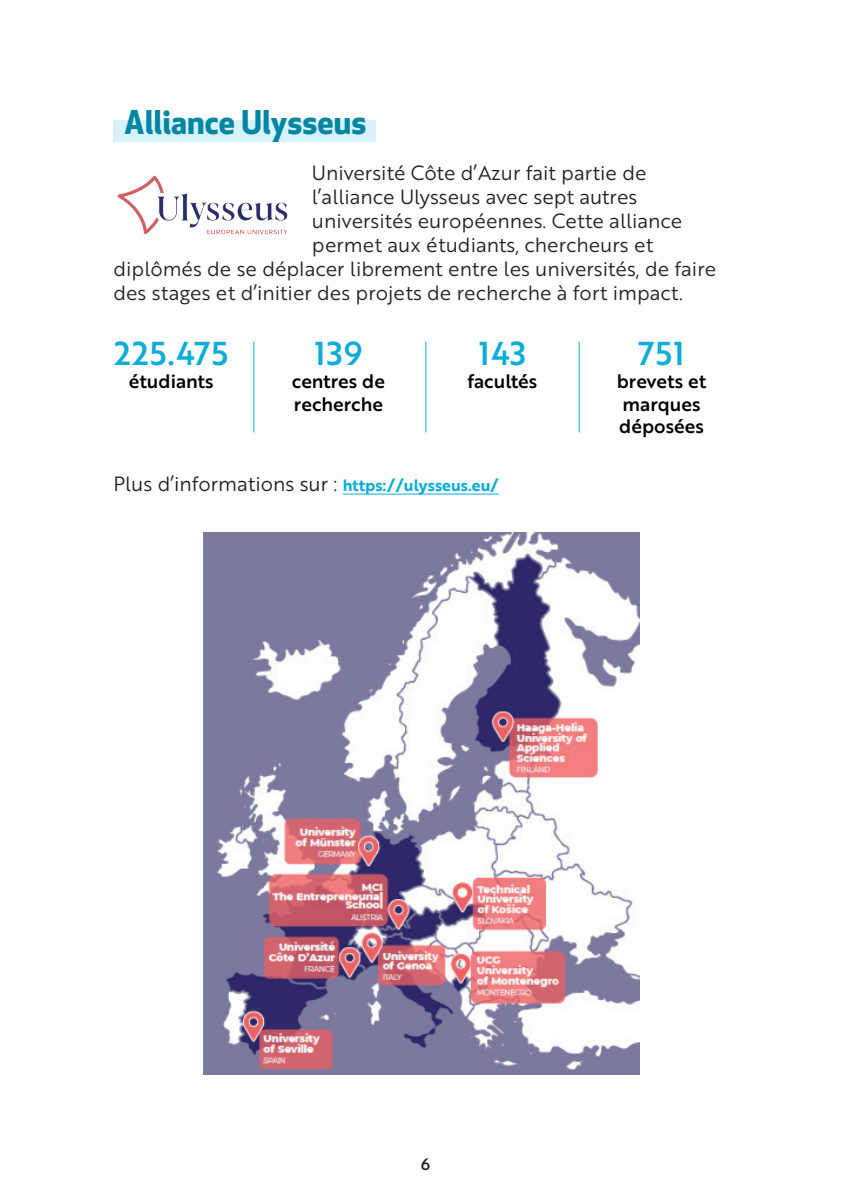
<style>
.page{position:relative;width:851px;height:1191px;background:#fff}
.page>*{position:absolute;margin:0;border:0;box-sizing:border-box;transform-origin:0 0}
.t1{font:32.2px "Brother 1816 Medium";letter-spacing:.04em;color:#0badd8}
.t2{font:700 32px "Apex New";color:#0085a3}
.t3{font:20px "Brother 1816 Book";color:#231f20}
.t4{font:19px/22.8px "Brother 1816 Medium";color:#000001}
.t5{font:16px "Brother 1816 Medium";color:#231f20}
.s1{font-family:"Brother 1816 Bold";font-size:16px;color:#0badd8}
</style>
<div class="page">
<div style="left:113px;top:120px;width:263px;height:22px;background:#d7f3f9"></div>
<hr style="left:253px;top:342px;width:1px;height:90px;background:#0badd8">
<hr style="left:425px;top:342px;width:1px;height:90px;background:#0badd8">
<hr style="left:578px;top:342px;width:1px;height:90px;background:#0badd8">
<hr style="left:343px;top:494px;width:155px;height:1px;background:#0badd8">
<img style="left:117px;top:175px;width:171px;height:60px">
<img style="left:203px;top:532px;width:436px;height:542px">
<h2 class="t2" style="left:124px;top:99px;width:244px">Alliance Ulysseus</h2>
<p class="t3" style="left:312px;top:158px;width:336px">Université Côte d’Azur fait partie de</p>
<p class="t3" style="left:312px;top:182px;width:327px">l’alliance Ulysseus avec sept autres</p>
<p class="t3" style="left:312px;top:206px;width:372px">universités européennes. Cette alliance</p>
<p class="t3" style="left:312px;top:230px;width:343px">permet aux étudiants, chercheurs et</p>
<p class="t3" style="left:113px;top:254px;width:604px">diplômés de se déplacer librement entre les universités, de faire</p>
<p class="t3" style="left:113px;top:278px;width:571px">des stages et d’initier des projets de recherche à fort impact.</p>
<h1 class="t1" style="left:114px;top:329px;width:116px">225.475</h1>
<p class="t4" style="left:129px;top:369px;width:86px">étudiants</p>
<h1 class="t1" style="left:314px;top:329px;width:49px">139</h1>
<p class="t4" style="left:292px;top:369px;width:95px">centres de recherche</p>
<h1 class="t1" style="left:478px;top:329px;width:49px">143</h1>
<p class="t4" style="left:467px;top:369px;width:71px">facultés</p>
<h1 class="t1" style="left:638px;top:329px;width:48px">751</h1>
<p class="t4" style="left:616px;top:369px;width:91px">brevets et marques déposées</p>
<p class="t3" style="left:113px;top:469px;width:386px">Plus d’informations sur : <span class="s1">https://ulysseus.eu/</span></p>
<p class="t5" style="left:421px;top:1152px;width:11px">6</p>
</div>
